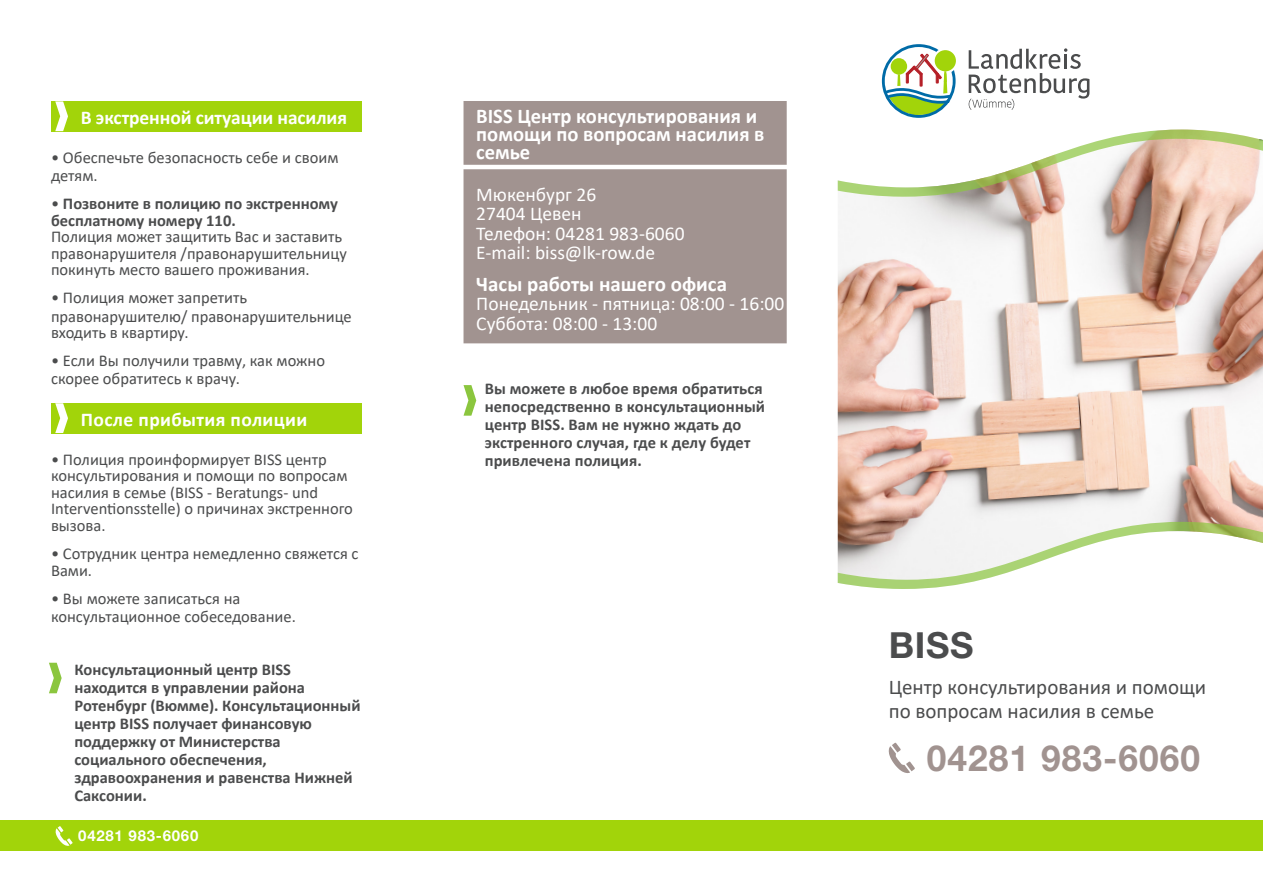
<style>
.page{position:relative;width:1263px;height:893px;background:#fff}
.page>*{position:absolute;margin:0;border:0;box-sizing:border-box;transform-origin:0 0}
.t1{font:700 36px "Helvetica Neue LT Std";letter-spacing:.03em;color:#a19390}
.t2{font:700 36px "Helvetica Neue LT Std";color:#4b4c4d}
.t3{font:700 21px/18px "Calibri";color:#fff}
.t4{font:21px/24px "Calibri";color:#4b4c4d}
.t5{font:19.5px "Calibri";color:#fff}
.t6{font:700 19.5px "Calibri";letter-spacing:-.005em;color:#fff}
.t7{font:700 19.5px "Calibri";letter-spacing:.02em;color:#fff}
.t8{font:16.5px/16.5px "Calibri";color:#4b4c4d}
.t9{font:700 16.5px/18px "Calibri";color:#4b4c4d}
.t10{font:700 15px "Helvetica Neue LT Std";letter-spacing:.05em;color:#fff}
.s1{font-weight:700}
</style>
<div class="page">
<img style="left:838px;top:197px;width:425px;height:325px">
<svg style="left:882px;top:44px;width:73px;height:74px"></svg>
<svg style="left:969px;top:48px;width:120px;height:62px"></svg>
<svg style="left:838px;top:130px;width:425px;height:67px"></svg>
<svg style="left:838px;top:522px;width:425px;height:67px"></svg>
<div style="left:463px;top:101px;width:324px;height:242px;background:#a19390"></div>
<svg style="left:49px;top:663px;width:13px;height:30px"></svg>
<svg style="left:888px;top:743px;width:27px;height:30px"></svg>
<svg style="left:463px;top:385px;width:13px;height:31px"></svg>
<div style="left:51px;top:101px;width:310px;height:31px;background:#a2d40a"></div>
<svg style="left:55px;top:101px;width:13px;height:30px"></svg>
<div style="left:51px;top:403px;width:310px;height:30px;background:#a2d40a"></div>
<svg style="left:55px;top:403px;width:13px;height:30px"></svg>
<div style="left:0;top:821px;width:1263px;height:30px;background:#a2d40a"></div>
<svg style="left:55px;top:826px;width:18px;height:20px"></svg>
<p class="t6" style="left:81px;top:103px;width:268px">В экстренной ситуации насилия</p>
<p class="t8" style="left:51px;top:148px;width:289px;line-height:18px">• Обеспечьте безопасность себе и своим детям.</p>
<p class="t8" style="left:51px;top:195px;width:297px">• <span class="s1">Позвоните в полицию по экстренному бесплатному номеру 110.<br></span>Полиция может защитить Вас и заставить правонарушителя /правонарушительницу покинуть место вашего проживания.</p>
<p class="t8" style="left:51px;top:289px;width:302px;line-height:18px">• Полиция может запретить правонарушителю/ правонарушительнице</p>
<p class="t8" style="left:51px;top:324px;width:139px">входить в квартиру.</p>
<p class="t8" style="left:51px;top:351px;width:276px;line-height:18px">• Если Вы получили травму, как можно скорее обратитесь к врачу.</p>
<p class="t7" style="left:81px;top:405px;width:228px">После прибытия полиции</p>
<p class="t8" style="left:51px;top:451px;width:303px">• Полиция проинформирует BISS центр консультирования и помощи по вопросам насилия в семье (BISS - Beratungs- und Interventionsstelle) о причинах экстренного вызова.</p>
<p class="t8" style="left:51px;top:545px;width:309px">• Сотрудник центра немедленно свяжется с<br>Вами.</p>
<p class="t8" style="left:51px;top:589px;width:246px;line-height:18px">• Вы можете записаться на консультационное собеседование.</p>
<p class="t9" style="left:74px;top:660px;width:288px">Консультационный центр BISS находится в управлении района<br>Ротенбург (Вюмме). Консультационный центр BISS получает финансовую поддержку от Министерства социального обеспечения, здравоохранения и равенства Нижней<br>Саксонии.</p>
<p class="t10" style="left:78px;top:827px;width:122px">04281 983-6060</p>
<p class="t3" style="left:476px;top:107px;width:290px">BISS Центр консультирования и помощи по вопросам насилия в семье</p>
<p class="t5" style="left:476px;top:181px;width:121px">Мюкенбург 26</p>
<p class="t5" style="left:476px;top:200px;width:107px">27404 Цевен</p>
<p class="t5" style="left:476px;top:220px;width:210px">Телефон: 04281 983-6060</p>
<p class="t5" style="left:476px;top:239px;width:180px">E-mail: biss@lk-row.de</p>
<p class="t3" style="left:476px;top:275px;width:252px">Часы работы нашего офиса</p>
<p class="t5" style="left:476px;top:290px;width:310px">Понедельник - пятница: 08:00 - 16:00</p>
<p class="t5" style="left:476px;top:310px;width:182px">Суббота: 08:00 - 13:00</p>
<p class="t9" style="left:485px;top:379px;width:282px">Вы можете в любое время обратиться непосредственно в консультационный центр BISS. Вам не нужно ждать до экстренного случая, где к делу будет привлечена полиция.</p>
<p class="t2" style="left:889px;top:623px;width:86px">BISS</p>
<p class="t4" style="left:889px;top:675px;width:319px">Центр консультирования и помощи по вопросам насилия в семье</p>
<p class="t1" style="left:927px;top:736px;width:275px">04281 983-6060</p>
</div>
